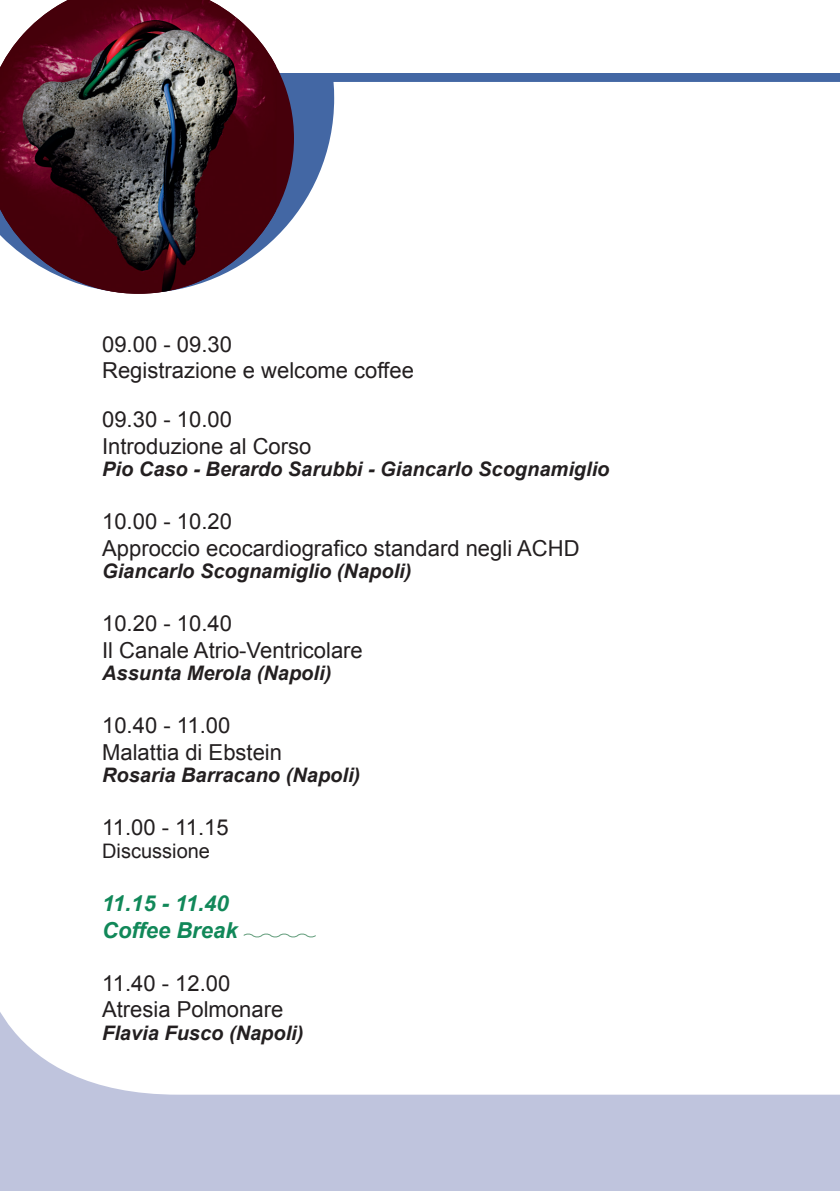
<style>
.page{position:relative;width:840px;height:1191px;background:#fff}
.page>*{position:absolute;margin:0;border:0;box-sizing:border-box;transform-origin:0 0}
.t1{font:22px/26.6px "Arial";color:#231f20}
.t2{font:italic 700 22px/26.6px "Arial";color:#118859}
.t3{font:italic 700 20px "Arial";color:#231f20}
.t4{font:20px "Arial";color:#231f20}
</style>
<div class="page">
<div style="left:0;top:73px;width:839px;height:225px;background:#4367a4"></div>
<div style="left:0;top:82px;width:839px;height:216px;background:#fff"></div>
<svg style="left:276px;top:66px;width:18px;height:228px"></svg>
<img style="left:0;top:0;width:276px;height:294px">
<svg style="left:0;top:1012px;width:839px;height:179px;fill:#bfc4dd"></svg>
<svg style="left:243px;top:933px;width:73px;height:5px"></svg>
<p class="t1" style="left:102px;top:331px;width:313px">09.00 - 09.30<br>Registrazione e welcome coffee</p>
<p class="t1" style="left:102px;top:406px;width:211px">09.30 - 10.00<br>Introduzione al Corso</p>
<p class="t3" style="left:102px;top:456px;width:508px">Pio Caso - Berardo Sarubbi - Giancarlo Scognamiglio</p>
<p class="t1" style="left:102px;top:508px;width:478px">10.00 - 10.20<br>Approccio ecocardiografico standard negli ACHD</p>
<p class="t3" style="left:102px;top:558px;width:310px">Giancarlo Scognamiglio (Napoli)</p>
<p class="t1" style="left:102px;top:610px;width:262px">10.20 - 10.40<br>Il Canale Atrio-Ventricolare</p>
<p class="t3" style="left:102px;top:660px;width:230px">Assunta Merola (Napoli)</p>
<p class="t1" style="left:102px;top:712px;width:181px">10.40 - 11.00<br>Malattia di Ebstein</p>
<p class="t3" style="left:102px;top:762px;width:259px">Rosaria Barracano (Napoli)</p>
<p class="t1" style="left:102px;top:814px;width:128px">11.00 - 11.15</p>
<p class="t4" style="left:102px;top:837px;width:109px">Discussione</p>
<p class="t2" style="left:102px;top:890px;width:137px">11.15 - 11.40<br>Coffee Break</p>
<p class="t1" style="left:102px;top:970px;width:182px">11.40 - 12.00<br>Atresia Polmonare</p>
<p class="t3" style="left:102px;top:1019px;width:203px">Flavia Fusco (Napoli)</p>
</div>
